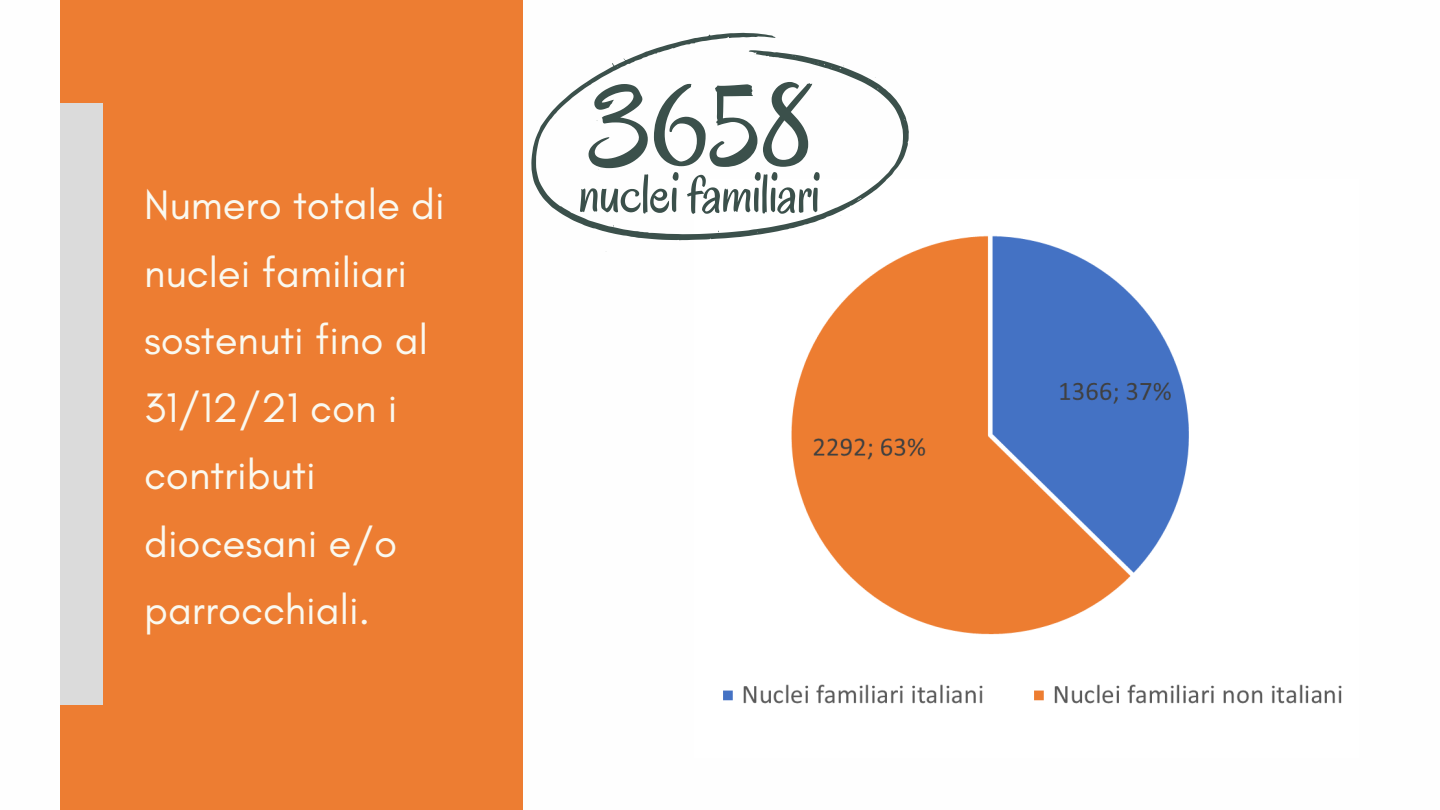
<style>
.page{position:relative;width:1440px;height:810px;background:#fff}
.page>*{position:absolute;margin:0;border:0;box-sizing:border-box;transform-origin:0 0}
.t1{font:120px "Oregano";color:#3b504b}
.t2{font:56px "Oregano";letter-spacing:-.02em;color:#3b504b}
.t3{font:42px/67.5px "Glacial Indifference";color:#faf9f0}
</style>
<div class="page">
<div style="left:60px;top:0;width:462px;height:810px;background:#ed7d32"></div>
<div style="left:60px;top:103px;width:42px;height:601px;background:#dbdbdb"></div>
<img style="left:723px;top:235px;width:619px;height:469px">
<svg style="left:531px;top:33px;width:378px;height:208px"></svg>
<p class="t3" style="left:144px;top:171px;width:302px">Numero totale di nuclei familiari sostenuti fino al<br>31/12/21 con i contributi diocesani e/o parrocchiali.</p>
<p class="t1" style="left:587px;top:50px;width:227px">3658</p>
<p class="t2" style="left:579px;top:158px;width:243px">nuclei familiari</p>
</div>
